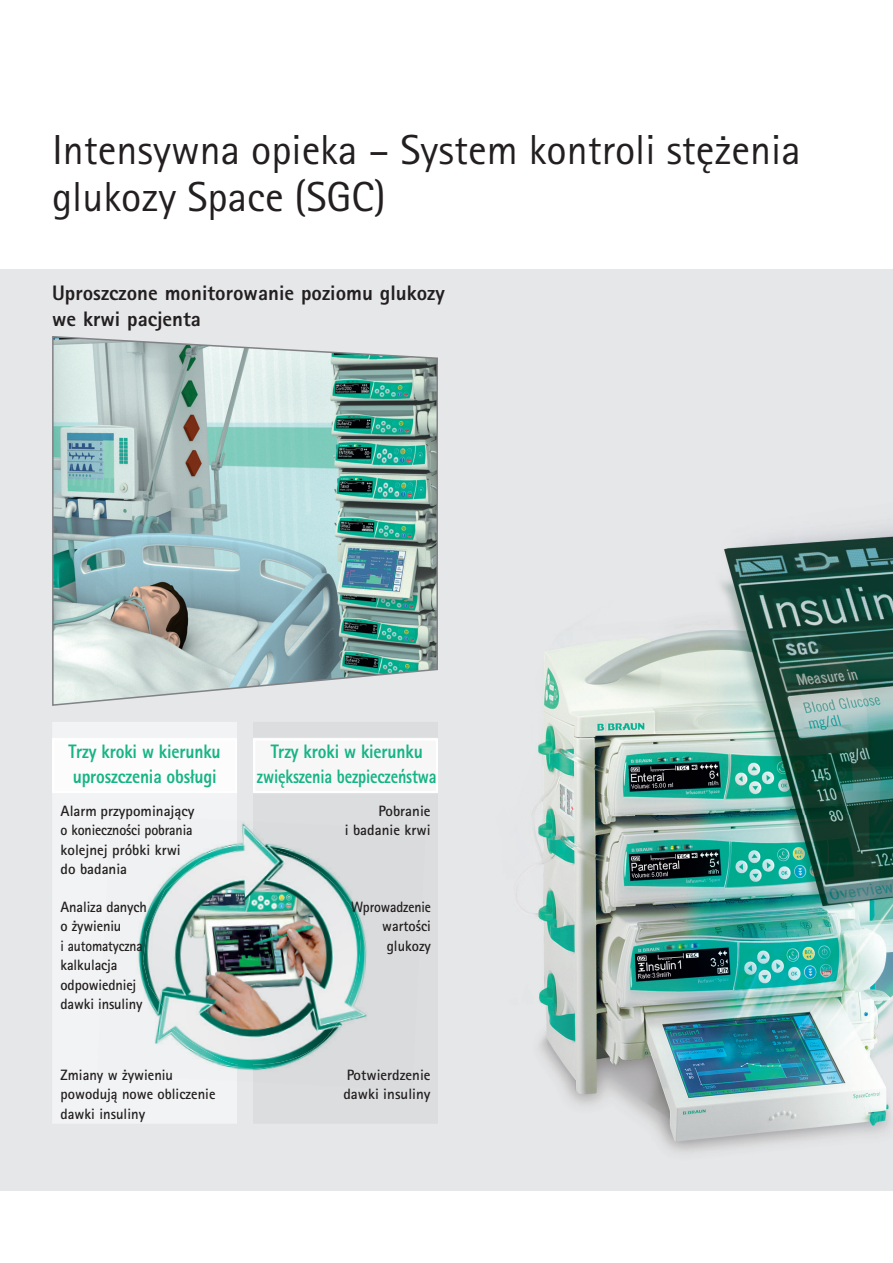
<style>
.page{position:relative;width:893px;height:1263px;background:#fff}
.page>*{position:absolute;margin:0;border:0;box-sizing:border-box;transform-origin:0 0}
.t1{font:42px/46.5px "Rotis Sans Serif Pro";color:#231f20}
.t2{font:800 21px/25.5px "Rotis Sans Serif Pro";color:#231f20}
.t3{font:800 19.5px/25.5px "Rotis Sans Serif Pro";letter-spacing:-.01em;color:#16b484;scale:.9 1}
.t4{font:700 15px/19.5px "Rotis Sans Serif Pro";color:#231f20}
.t5{font:700 15px/19.5px "Rotis Sans Serif Pro";color:#231f20;scale:.96 1}
.t6{font:700 15px/19.5px "Rotis Sans Serif Pro";color:#231f20;text-align:right;scale:.92 1}
</style>
<div class="page">
<div style="left:0;top:269px;width:893px;height:922px;background:#e6e7e9"></div>
<div style="left:52px;top:722px;width:185px;height:401px;background:#f2f3f4"></div>
<img style="left:143px;top:823px;width:110px;height:259px">
<img style="left:97px;top:814px;width:140px;height:267px">
<img style="left:253px;top:821px;width:173px;height:269px">
<div style="left:55px;top:741px;width:179px;height:49px;background:#fcfcfc"></div>
<div style="left:52px;top:738px;width:185px;height:55px;border:2px solid #fff"></div>
<img style="left:52px;top:336px;width:386px;height:370px">
<div style="left:256px;top:741px;width:179px;height:49px;background:#f7f7f8"></div>
<div style="left:253px;top:738px;width:185px;height:55px;border:2px solid #fff"></div>
<img style="left:531px;top:526px;width:362px;height:626px">
<h1 class="t1" style="left:52px;top:127px;width:750px">Intensywna opieka – System kontroli stężenia glukozy Space (SGC)</h1>
<h2 class="t2" style="left:52px;top:280px;width:394px">Uproszczone monitorowanie poziomu glukozy we krwi pacjenta</h2>
<h3 class="t3" style="left:69px;top:738px;width:171px">Trzy kroki w kierunku uproszczenia obsługi</h3>
<p class="t4" style="left:61px;top:801px;width:135px">Alarm przypominający o konieczności pobrania kolejnej próbki krwi do badania</p>
<p class="t5" style="left:61px;top:897px;width:91px">Analiza danych o żywieniu<br>i automatyczna kalkulacja odpowiedniej dawki insuliny</p>
<p class="t4" style="left:61px;top:1065px;width:156px">Zmiany w żywieniu powodują nowe obliczenie dawki insuliny</p>
<h3 class="t3" style="left:257px;top:738px;width:201px;text-align:center">Trzy kroki w kierunku zwiększenia bezpieczeństwa</h3>
<p class="t4" style="left:345px;top:801px;width:87px;text-align:right">Pobranie<br>i badanie krwi</p>
<p class="t6" style="left:351px;top:897px;width:88px">Wprowadzenie wartości glukozy</p>
<p class="t4" style="left:343px;top:1065px;width:89px">Potwierdzenie dawki insuliny</p>
</div>
